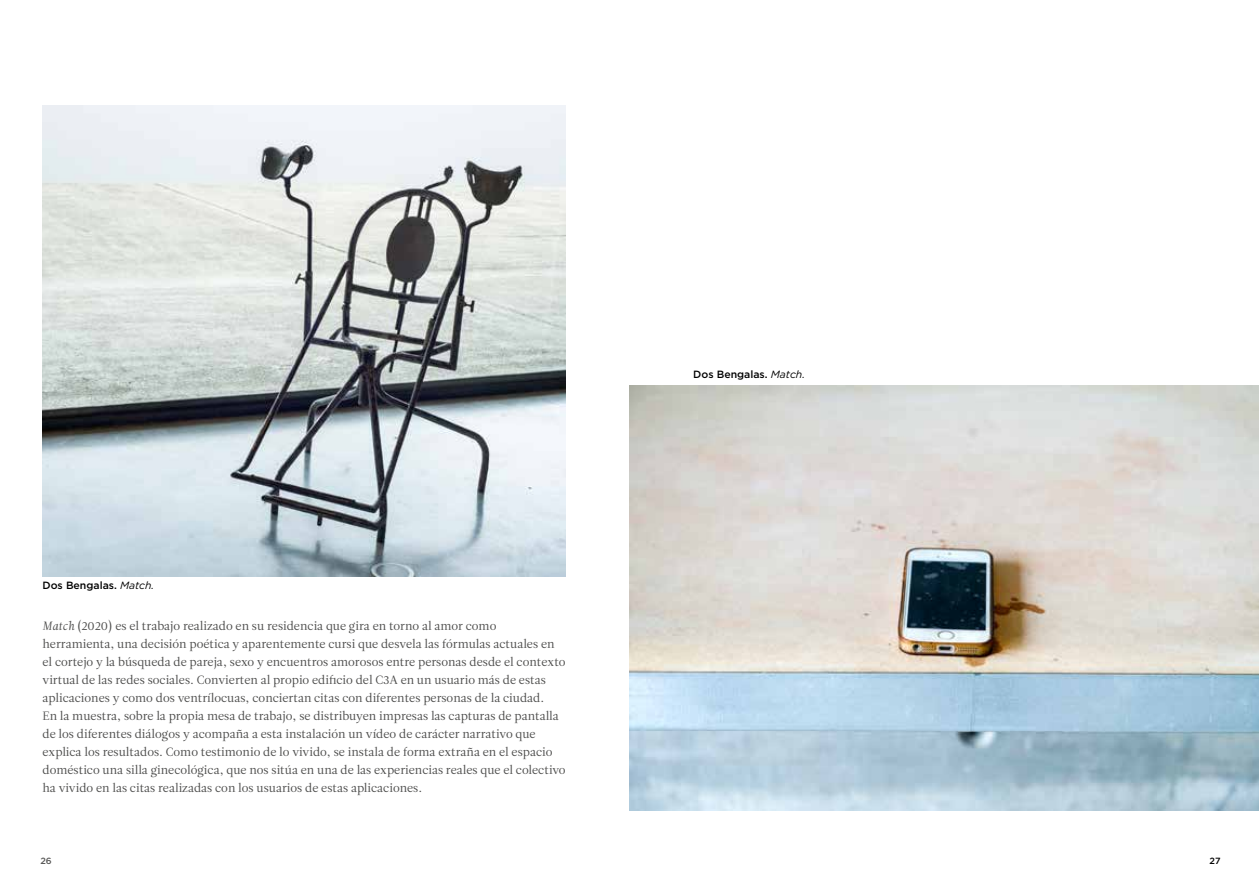
<style>
.page{position:relative;width:1259px;height:893px;background:#fff}
.page>*{position:absolute;margin:0;border:0;box-sizing:border-box;transform-origin:0 0}
.t1{font:12px/18px "Leitura Roman 1";color:#4a4a49}
.t2{font:500 10.5px "Gotham HTF";color:#000}
.t3{font:500 9px "Gotham HTF";color:#575756}
.t4{font:500 9px "Gotham HTF";color:#000}
.s1{font-weight:400;font-style:italic}
.s2{font-family:"Leitura Italic 1"}
</style>
<div class="page">
<img style="left:43px;top:106px;width:523px;height:470px">
<img style="left:630px;top:385px;width:629px;height:426px">
<p class="t2" style="left:43px;top:580px;width:113px">Dos Bengalas. <span class="s1">Match.</span></p>
<p class="t1" style="left:43px;top:617px;width:525px"><span class="s2">Match</span> (2020) es el trabajo realizado en su residencia que gira en torno al amor como herramienta, una decisión poética y aparentemente cursi que desvela las fórmulas actuales en el cortejo y la búsqueda de pareja, sexo y encuentros amorosos entre personas desde el contexto virtual de las redes sociales. Convierten al propio edificio del C3A en un usuario más de estas aplicaciones y como dos ventrílocuas, conciertan citas con diferentes personas de la ciudad.<br>En la muestra, sobre la propia mesa de trabajo, se distribuyen impresas las capturas de pantalla de los diferentes diálogos y acompaña a esta instalación un vídeo de carácter narrativo que explica los resultados. Como testimonio de lo vivido, se instala de forma extraña en el espacio doméstico una silla ginecológica, que nos sitúa en una de las experiencias reales que el colectivo ha vivido en las citas realizadas con los usuarios de estas aplicaciones.</p>
<p class="t2" style="left:693px;top:368px;width:113px">Dos Bengalas. <span class="s1">Match.</span></p>
<p class="t3" style="left:40px;top:856px;width:13px">26</p>
<p class="t4" style="left:1209px;top:856px;width:12px">27</p>
</div>
